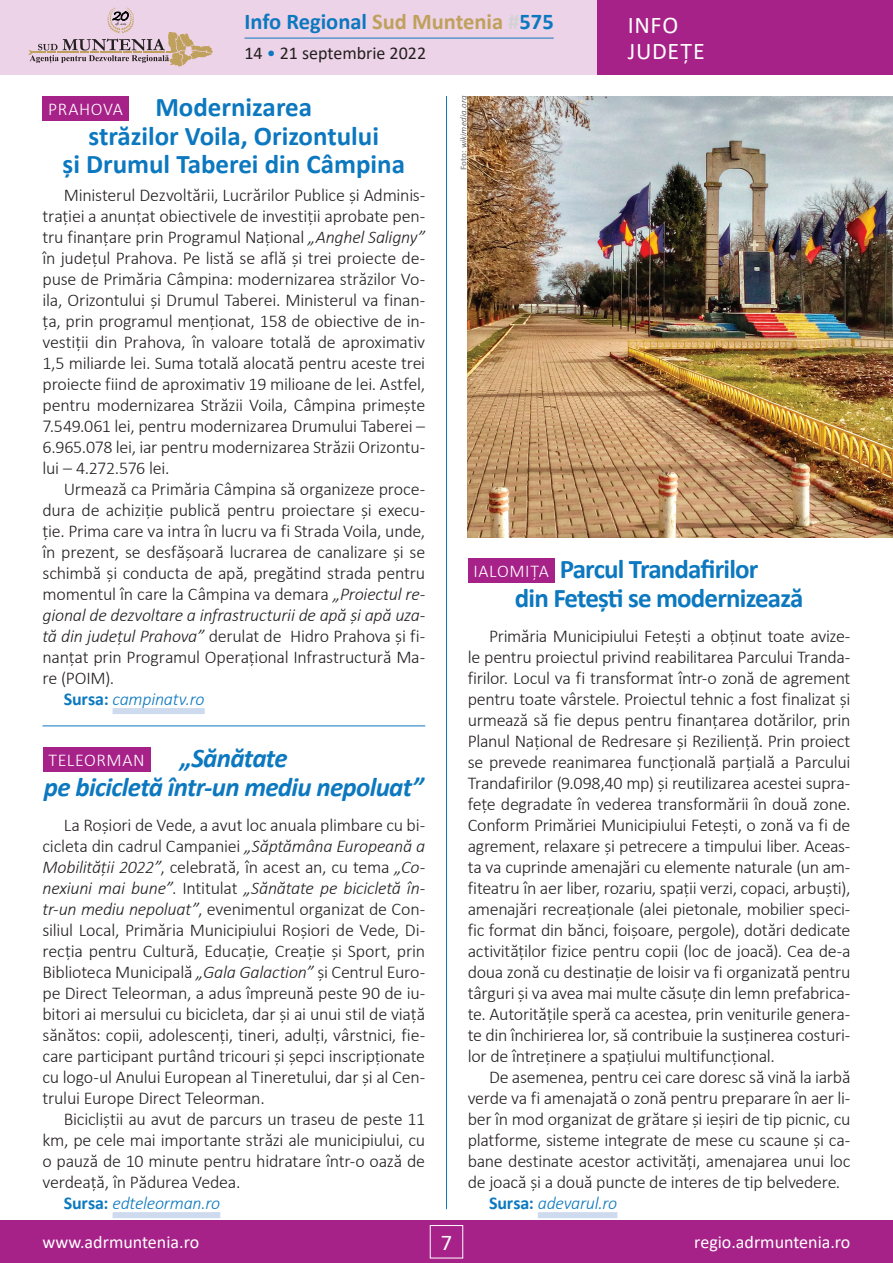
<style>
.page{position:relative;width:893px;height:1263px;background:#fff}
.page>*{position:absolute;margin:0;border:0;box-sizing:border-box;transform-origin:0 0}
.t1{font:700 27px/28.5px "Calibri";color:#0c78bf;text-align:center}
.t2{font:700 27px/28.5px "Calibri";letter-spacing:-.03em;color:#0c78bf;text-align:center}
.t3{font:italic 700 27px/28.5px "Calibri";letter-spacing:-.025em;color:#0c78bf;text-align:center}
.t4{font:24px/25.5px "Calibri";letter-spacing:.03em;color:#fff}
.t5{font:700 22.5px "Calibri";color:#0c78bf}
.t6{font:22.5px "Calibri";color:#fff}
.t7{font:300 18px/21px "Calibri";letter-spacing:-.015em;color:#231f20;text-align:justify}
.t8{font:italic 300 18px "Calibri";letter-spacing:-.015em;color:#0c78bf}
.t9{font:italic 300 18px "Calibri";letter-spacing:-.015em;color:#231f20}
.t10{font:18px "Calibri";color:#fff}
.t11{font:300 18px "Calibri";letter-spacing:.035em;color:#fff}
.t12{font:18px "Calibri";color:#231f20}
.t13{font:italic 300 9px "Calibri";letter-spacing:.015em;color:#3e3e3f}
.s1{color:#bfa05c}
.s2{color:#d1d2d4}
.s3{color:#0c78bf}
.s4{font-weight:700;font-style:normal;color:#939598}
.s5{font-style:italic}
.s6{font-weight:700;font-style:normal}
</style>
<div class="page">
<div style="left:0;top:0;width:893px;height:75px;background:#edd3e7"></div>
<div style="left:597px;top:0;width:296px;height:75px;background:#a72288"></div>
<div style="left:0;top:1220px;width:893px;height:43px;background:#a72288"></div>
<div style="left:430px;top:1225px;width:33px;height:33px;border:1px solid #fff"></div>
<hr style="left:446px;top:96px;width:1px;height:1113px;background:#0c78bf">
<hr style="left:244px;top:38px;width:310px;height:1px;background:#0c78bf">
<svg style="left:29px;top:8px;width:184px;height:58px"></svg>
<div style="left:113px;top:708px;width:92px;height:6px;background:#cedaee"></div>
<div style="left:43px;top:96px;width:86px;height:24px;background:#a72288"></div>
<img style="left:468px;top:96px;width:425px;height:441px">
<div style="left:538px;top:1212px;width:79px;height:6px;background:#cedaee"></div>
<div style="left:468px;top:558px;width:87px;height:24px;background:#a72288"></div>
<div style="left:113px;top:1212px;width:107px;height:6px;background:#cedaee"></div>
<div style="left:43px;top:747px;width:107px;height:24px;background:#a72288"></div>
<hr style="left:43px;top:726px;width:382px;height:1px;background:#0c78bf">
<p class="t5" style="left:244px;top:6px;width:311px">Info Regional <span class="s1">Sud Muntenia</span> <span class="s2">#</span>575</p>
<p class="t12" style="left:244px;top:41px;width:183px">14 <span class="s3">•</span> 21 septembrie 2022</p>
<p class="t11" style="left:48px;top:98px;width:76px">PRAHOVA</p>
<p class="t13" style="left:458px;top:170px;width:76px;rotate:-90deg"><span class="s4">Foto:</span> wikimedia.org</p>
<h1 class="t1" style="left:63px;top:93px;width:344px">Modernizarea<br>străzilor Voila, Orizontului<br>și Drumul Taberei din Câmpina</h1>
<h2 class="t4" style="left:628px;top:12px;width:79px">INFO<br>JUDEȚE</h2>
<p class="t7" style="left:43px;top:184px;width:384px;text-indent:21px">Ministerul Dezvoltării, Lucrărilor Publice și Adminis&shy;trației a anunțat obiectivele de investiții aprobate pen&shy;tru finanțare prin Programul Național <span class="s5">„Anghel Saligny” </span>în județul Prahova. Pe listă se află și trei proiecte de&shy;puse de Primăria Câmpina: modernizarea străzilor Vo&shy;ila, Orizontului și Drumul Taberei. Ministerul va finan&shy;ța, prin programul menționat, 158 de obiective de in&shy;vestiții din Prahova, în valoare totală de aproximativ 1,5 miliarde lei. Suma totală alocată pentru aceste trei proiecte fiind de aproximativ 19 milioane de lei. Astfel, pentru modernizarea Străzii Voila, Câmpina primește 7.549.061 lei, pentru modernizarea Drumului Taberei – 6.965.078 lei, iar pentru modernizarea Străzii Orizontu&shy;lui – 4.272.576 lei.</p>
<p class="t7" style="left:64px;top:478px;width:363px">Urmează ca Primăria Câmpina să organizeze proce-</p>
<p class="t7" style="left:43px;top:499px;width:384px">dura de achiziție publică pentru proiectare și execu-</p>
<p class="t7" style="left:43px;top:520px;width:384px">ție. Prima care va intra în lucru va fi Strada Voila, unde,</p>
<p class="t7" style="left:43px;top:541px;width:384px">în prezent, se desfășoară lucrarea de canalizare și se</p>
<p class="t7" style="left:43px;top:562px;width:384px">schimbă și conducta de apă, pregătind strada pentru</p>
<p class="t7" style="left:43px;top:583px;width:384px">momentul în care la Câmpina va demara <span class="s5">„Proiectul re-</span></p>
<p class="t9" style="left:43px;top:604px;width:384px">gional de dezvoltare a infrastructurii de apă și apă uza-</p>
<p class="t7" style="left:43px;top:625px;width:384px"><span class="s5">tă din județul Prahova”</span> derulat de Hidro Prahova și fi-</p>
<p class="t7" style="left:43px;top:646px;width:384px">nanțat prin Programul Operațional Infrastructură Ma-</p>
<p class="t7" style="left:43px;top:667px;width:73px">re (POIM).</p>
<p class="t8" style="left:64px;top:688px;width:142px"><span class="s6">Sursa:</span> campinatv.ro</p>
<h1 class="t3" style="left:44px;top:743px;width:382px">„Sănătate<br>pe bicicletă într-un mediu nepoluat”</h1>
<p class="t11" style="left:48px;top:749px;width:98px">TELEORMAN</p>
<p class="t7" style="left:42px;top:814px;width:384px;text-indent:21px">La Roșiori de Vede, a avut loc anuala plimbare cu bi&shy;cicleta din cadrul Campaniei <span class="s5">„Săptămâna Europeană a Mobilității 2022”</span>, celebrată, în acest an, cu tema <span class="s5">„Co&shy;nexiuni mai bune”</span>. Intitulat <span class="s5">„Sănătate pe bicicletă în&shy;tr-un mediu nepoluat”</span>, evenimentul organizat de Con&shy;siliul Local, Primăria Municipiului Roșiori de Vede, Di&shy;recția pentru Cultură, Educație, Creație și Sport, prin Biblioteca Municipală <span class="s5">„Gala Galaction”</span> și Centrul Euro&shy;pe Direct Teleorman, a adus împreună peste 90 de iu&shy;bitori ai mersului cu bicicleta, dar și ai unui stil de viață sănătos: copii, adolescenți, tineri, adulți, vârstnici, fie&shy;care participant purtând tricouri și șepci inscripționate cu logo-ul Anului European al Tineretului, dar și al Cen&shy;trului Europe Direct Teleorman.</p>
<p class="t7" style="left:64px;top:1108px;width:363px">Bicicliștii au avut de parcurs un traseu de peste 11</p>
<p class="t7" style="left:42px;top:1129px;width:384px">km, pe cele mai importante străzi ale municipiului, cu</p>
<p class="t7" style="left:42px;top:1150px;width:384px">o pauză de 10 minute pentru hidratare într-o oază de</p>
<p class="t7" style="left:42px;top:1171px;width:199px">verdeață, în Pădurea Vedea.</p>
<p class="t8" style="left:64px;top:1192px;width:158px"><span class="s6">Sursa:</span> edteleorman.ro</p>
<h1 class="t2" style="left:515px;top:555px;width:290px">Parcul Trandafirilor<br>din Fetești se modernizează</h1>
<p class="t11" style="left:473px;top:560px;width:77px">IALOMIȚA</p>
<p class="t7" style="left:468px;top:625px;width:384px;text-indent:21px">Primăria Municipiului Fetești a obținut toate avize&shy;le pentru proiectul privind reabilitarea Parcului Tranda&shy;firilor. Locul va fi transformat într-o zonă de agrement pentru toate vârstele. Proiectul tehnic a fost finalizat și urmează să fie depus pentru finanțarea dotărilor, prin Planul Național de Redresare și Reziliență. Prin proiect se prevede reanimarea funcțională parțială a Parcului Trandafirilor (9.098,40 mp) și reutilizarea acestei supra&shy;fețe degradate în vederea transformării în două zone.<br>Conform Primăriei Municipiului Fetești, o zonă va fi de agrement, relaxare și petrecere a timpului liber. Aceas&shy;ta va cuprinde amenajări cu elemente naturale (un am&shy;fiteatru în aer liber, rozariu, spații verzi, copaci, arbuști), amenajări recreaționale (alei pietonale, mobilier speci&shy;fic format din bănci, foișoare, pergole), dotări dedicate activităților fizice pentru copii (loc de joacă). Cea de-a doua zonă cu destinație de loisir va fi organizată pentru târguri și va avea mai multe căsuțe din lemn prefabrica&shy;te. Autoritățile speră ca acestea, prin veniturile genera&shy;te din închirierea lor, să contribuie la susținerea costuri&shy;lor de întreținere a spațiului multifuncțional.</p>
<p class="t7" style="left:489px;top:1066px;width:363px">De asemenea, pentru cei care doresc să vină la iarbă</p>
<p class="t7" style="left:468px;top:1087px;width:384px">verde va fi amenajată o zonă pentru preparare în aer li-</p>
<p class="t7" style="left:468px;top:1108px;width:384px">ber în mod organizat de grătare și ieșiri de tip picnic, cu</p>
<p class="t7" style="left:468px;top:1129px;width:384px">platforme, sisteme integrate de mese cu scaune și ca-</p>
<p class="t7" style="left:468px;top:1151px;width:384px">bane destinate acestor activități, amenajarea unui loc</p>
<p class="t7" style="left:468px;top:1172px;width:374px">de joacă și a două puncte de interes de tip belvedere.</p>
<p class="t8" style="left:489px;top:1192px;width:130px"><span class="s6">Sursa:</span> adevarul.ro</p>
<p class="t10" style="left:43px;top:1230px;width:158px">www.adrmuntenia.ro</p>
<p class="t6" style="left:441px;top:1226px;width:13px">7</p>
<p class="t10" style="left:694px;top:1230px;width:158px">regio.adrmuntenia.ro</p>
</div>
